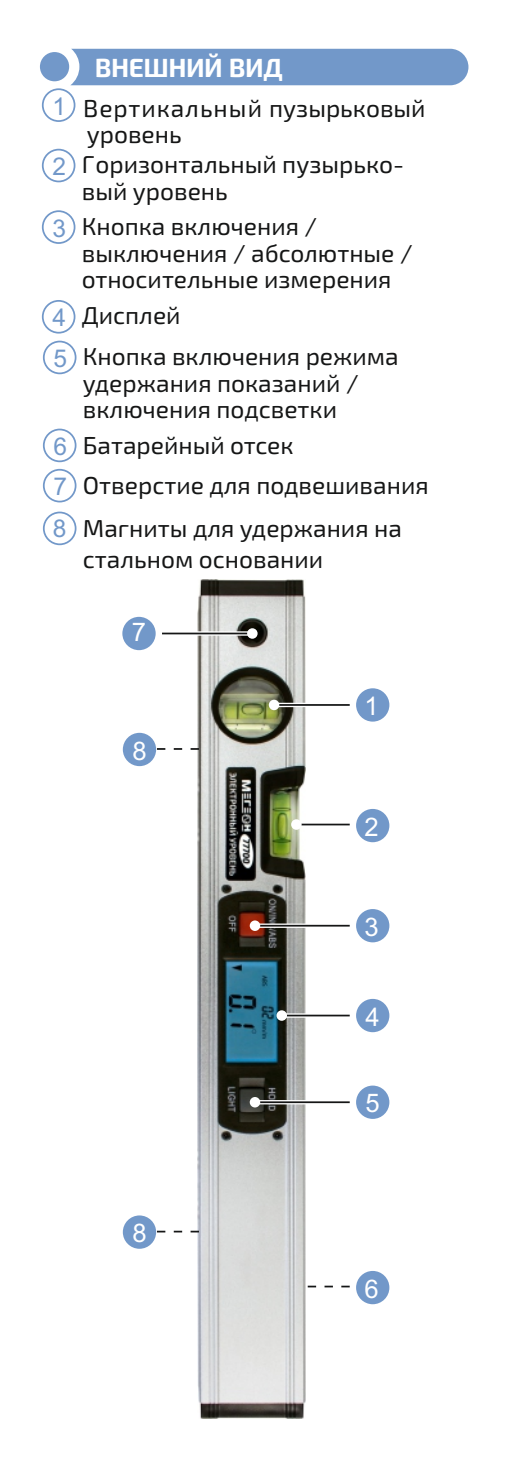
<style>
.page{position:relative;width:506px;height:1469px;background:#fff}
.page>*{position:absolute;margin:0;border:0;box-sizing:border-box;transform-origin:0 0}
.t1{font:700 26.25px "Exo 2.0";letter-spacing:-.02em;color:#fff}
.t2{font:25.55px "Arial";color:#fff}
.t3{font:24.5px/26.6px "Exo 2.0";color:#151616}
.t4{font:24.5px/40.9px "Arial";color:#7298c9}
</style>
<div class="page">
<img style="left:198px;top:580px;width:108px;height:838px">
<div style="left:42px;top:88px;width:33px;height:34px;border:2px solid #7298c9;border-radius:50%"></div>
<div style="left:43px;top:341px;width:33px;height:33px;border:2px solid #7298c9;border-radius:50%"></div>
<div style="left:42px;top:149px;width:33px;height:33px;border:2px solid #7298c9;border-radius:50%"></div>
<div style="left:42px;top:210px;width:33px;height:34px;border:2px solid #7298c9;border-radius:50%"></div>
<div style="left:42px;top:300px;width:33px;height:33px;border:2px solid #7298c9;border-radius:50%"></div>
<div style="left:43px;top:428px;width:33px;height:34px;border:2px solid #7298c9;border-radius:50%"></div>
<div style="left:43px;top:469px;width:33px;height:33px;border:2px solid #7298c9;border-radius:50%"></div>
<div style="left:43px;top:511px;width:33px;height:34px;border:2px solid #7298c9;border-radius:50%"></div>
<div style="left:122px;top:617px;width:34px;height:33px;background:#7298c9;border-radius:50%"></div>
<div style="left:123px;top:733px;width:33px;height:33px;background:#7298c9;border-radius:50%"></div>
<svg style="left:156px;top:748px;width:43px;height:2px"></svg>
<div style="left:123px;top:1215px;width:33px;height:33px;background:#7298c9;border-radius:50%"></div>
<svg style="left:156px;top:1230px;width:43px;height:2px"></svg>
<div style="left:356px;top:688px;width:33px;height:33px;background:#7298c9;border-radius:50%"></div>
<div style="left:356px;top:809px;width:33px;height:33px;background:#7298c9;border-radius:50%"></div>
<div style="left:356px;top:909px;width:33px;height:33px;background:#7298c9;border-radius:50%"></div>
<div style="left:274px;top:702px;width:76px;height:5px;background:#fff"></div>
<hr style="left:274px;top:704px;width:76px;height:2px;background:#151616">
<div style="left:269px;top:699px;width:10px;height:11px;background:#fff;border-radius:50%"></div>
<svg style="left:162px;top:631px;width:85px;height:4px"></svg>
<hr style="left:162px;top:632px;width:90px;height:2px;background:#151616">
<div style="left:247px;top:628px;width:11px;height:10px;background:#fff;border-radius:50%"></div>
<svg style="left:302px;top:822px;width:48px;height:4px"></svg>
<hr style="left:296px;top:823px;width:54px;height:2px;background:#151616">
<div style="left:291px;top:819px;width:11px;height:10px;background:#fff;border-radius:50%"></div>
<svg style="left:260px;top:923px;width:90px;height:4px"></svg>
<hr style="left:255px;top:924px;width:95px;height:2px;background:#151616">
<div style="left:250px;top:920px;width:10px;height:11px;background:#fff;border-radius:50%"></div>
<div style="left:356px;top:998px;width:33px;height:34px;background:#7298c9;border-radius:50%"></div>
<div style="left:356px;top:1085px;width:33px;height:33px;background:#7298c9;border-radius:50%"></div>
<div style="left:356px;top:1270px;width:33px;height:34px;background:#7298c9;border-radius:50%"></div>
<svg style="left:287px;top:1013px;width:63px;height:4px"></svg>
<hr style="left:282px;top:1014px;width:68px;height:2px;background:#151616">
<div style="left:277px;top:1010px;width:10px;height:10px;background:#fff;border-radius:50%"></div>
<svg style="left:260px;top:1100px;width:90px;height:4px"></svg>
<hr style="left:255px;top:1101px;width:95px;height:2px;background:#151616">
<div style="left:250px;top:1097px;width:10px;height:10px;background:#fff;border-radius:50%"></div>
<svg style="left:307px;top:1285px;width:43px;height:2px"></svg>
<div style="left:40px;top:49px;width:428px;height:36px;background:#7298c9"></div>
<p class="t4" style="left:52px;top:88px;width:15px">1</p>
<p class="t4" style="left:52px;top:148px;width:15px">2</p>
<p class="t4" style="left:52px;top:210px;width:15px">3</p>
<p class="t4" style="left:52px;top:300px;width:16px">4<br>5</p>
<p class="t4" style="left:53px;top:428px;width:16px;text-align:justify">6<br>7<br>8</p>
<p class="t1" style="left:95px;top:59px;width:190px">ВНЕШНИЙ ВИД</p>
<p class="t3" style="left:83px;top:98px;width:344px">Вертикальный пузырьковый уровень</p>
<p class="t3" style="left:82px;top:154px;width:324px">Горизонтальный пузырько&shy;вый уровень</p>
<p class="t3" style="left:82px;top:216px;width:332px">Кнопка включения / выключения / абсолютные / относительные измерения</p>
<p class="t3" style="left:82px;top:305px;width:100px">Дисплей</p>
<p class="t3" style="left:83px;top:346px;width:317px">Кнопка включения режима удержания показаний / включения подсветки</p>
<p class="t3" style="left:83px;top:427px;width:347px;line-height:41.3px">Батарейный отсек<br>Отверстие для подвешивания<br>Магниты для удержания на</p>
<p class="t3" style="left:83px;top:548px;width:242px">стальном основании</p>
<p class="t2" style="left:132px;top:622px;width:16px">7</p>
<p class="t2" style="left:132px;top:741px;width:16px">8</p>
<p class="t2" style="left:365px;top:696px;width:16px">1</p>
<p class="t2" style="left:365px;top:817px;width:16px">2</p>
<p class="t2" style="left:365px;top:917px;width:16px">3</p>
<p class="t2" style="left:366px;top:1007px;width:16px">4</p>
<p class="t2" style="left:366px;top:1093px;width:16px">5</p>
<p class="t2" style="left:132px;top:1223px;width:16px">8</p>
<p class="t2" style="left:365px;top:1279px;width:16px">6</p>
</div>
